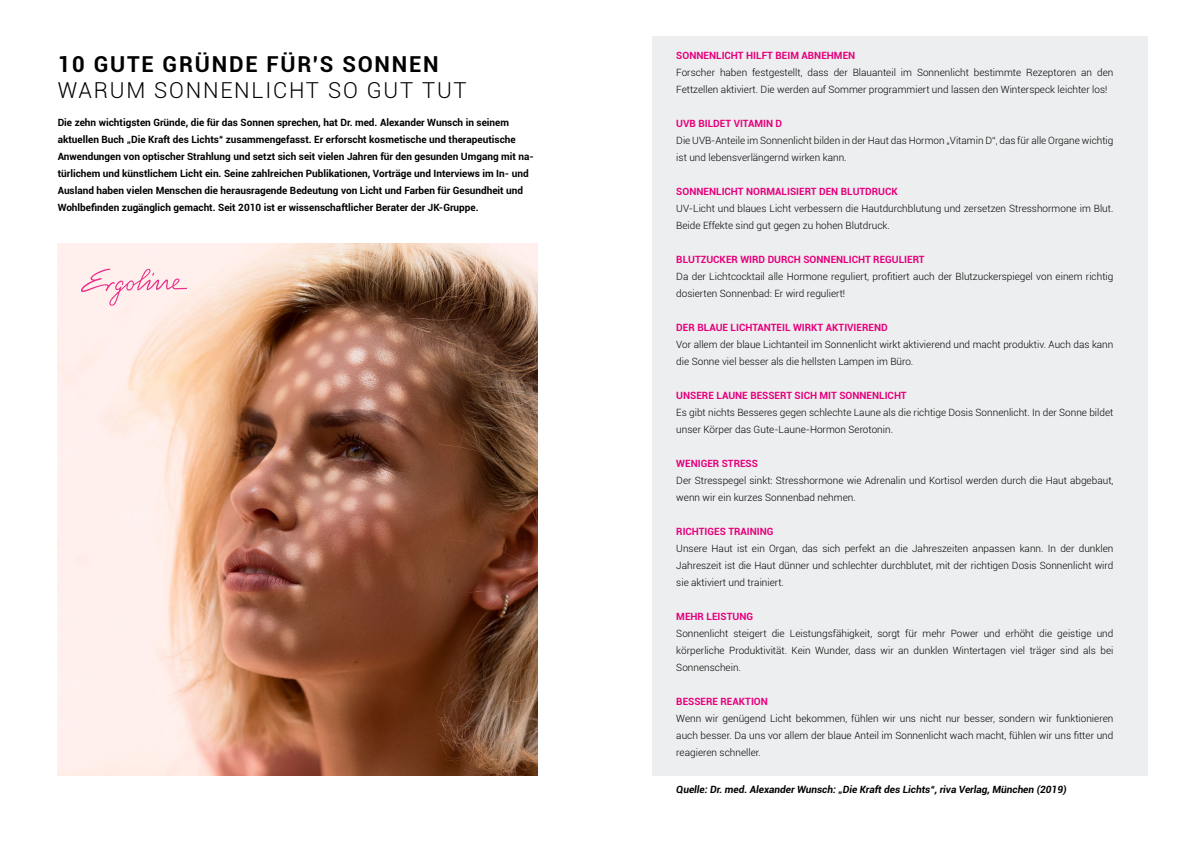
<style>
.page{position:relative;width:1191px;height:842px;background:#fff}
.page>*{position:absolute;margin:0;border:0;box-sizing:border-box;transform-origin:0 0}
.t1{font:300 22px "Roboto";letter-spacing:.08em;color:#000}
.t2{font:700 22px "Roboto";letter-spacing:.08em;color:#000}
.t3{font:300 10px/17px "Roboto";color:#000}
.t4{font:700 10px/17px "Roboto";color:#000}
.t5{font:700 10px "Roboto";color:#e6007d}
.t6{font:italic 700 10px "Roboto";color:#000}
</style>
<div class="page">
<div style="left:652px;top:36px;width:495px;height:739px;background:#edeeef"></div>
<img style="left:58px;top:244px;width:480px;height:531px">
<svg style="left:81px;top:268px;width:106px;height:38px;background:#fcdbe2"></svg>
<h1 class="t2" style="left:58px;top:48px;width:382px">10 GUTE GRÜNDE FÜR'S SONNEN</h1>
<h1 class="t1" style="left:58px;top:75px;width:410px">WARUM SONNENLICHT SO GUT TUT</h1>
<p class="t4" style="left:58px;top:113px;width:478px">Die zehn wichtigsten Gründe, die für das Sonnen sprechen, hat Dr. med. Alexander Wunsch in seinem aktuellen Buch „Die Kraft des Lichts“ zusammengefasst. Er erforscht kosmetische und therapeutische Anwendungen von optischer Strahlung und setzt sich seit vielen Jahren für den gesunden Umgang mit na&shy;türlichem und künstlichem Licht ein. Seine zahlreichen Publikationen, Vorträge und Interviews im In- und Ausland haben vielen Menschen die herausragende Bedeutung von Licht und Farben für Gesundheit und Wohlbefinden zugänglich gemacht. Seit 2010 ist er wissenschaftlicher Berater der JK-Gruppe.</p>
<p class="t5" style="left:676px;top:48px;width:180px">SONNENLICHT HILFT BEIM ABNEHMEN</p>
<p class="t3" style="left:676px;top:63px;width:438px">Forscher haben festgestellt, dass der Blauanteil im Sonnenlicht bestimmte Rezeptoren an den<br>Fettzellen aktiviert. Die werden auf Sommer programmiert und lassen den Winterspeck leichter los!</p>
<p class="t5" style="left:676px;top:116px;width:107px">UVB BILDET VITAMIN D</p>
<p class="t3" style="left:676px;top:131px;width:438px">Die UVB-Anteile im Sonnenlicht bilden in der Haut das Hormon „Vitamin D“, das für alle Organe wichtig ist und lebensverlängernd wirken kann.</p>
<p class="t5" style="left:676px;top:184px;width:223px">SONNENLICHT NORMALISIERT DEN BLUTDRUCK</p>
<p class="t3" style="left:676px;top:199px;width:438px">UV-Licht und blaues Licht verbessern die Hautdurchblutung und zersetzen Stresshormone im Blut.<br>Beide Effekte sind gut gegen zu hohen Blutdruck.</p>
<p class="t5" style="left:676px;top:252px;width:250px">BLUTZUCKER WIRD DURCH SONNENLICHT REGULIERT</p>
<p class="t3" style="left:676px;top:267px;width:438px">Da der Lichtcocktail alle Hormone reguliert, profitiert auch der Blutzuckerspiegel von einem richtig dosierten Sonnenbad: Er wird reguliert!</p>
<p class="t5" style="left:676px;top:320px;width:213px">DER BLAUE LICHTANTEIL WIRKT AKTIVIEREND</p>
<p class="t3" style="left:676px;top:335px;width:438px">Vor allem der blaue Lichtanteil im Sonnenlicht wirkt aktivierend und macht produktiv. Auch das kann die Sonne viel besser als die hellsten Lampen im Büro.</p>
<p class="t5" style="left:676px;top:388px;width:232px">UNSERE LAUNE BESSERT SICH MIT SONNENLICHT</p>
<p class="t3" style="left:676px;top:403px;width:438px">Es gibt nichts Besseres gegen schlechte Laune als die richtige Dosis Sonnenlicht. In der Sonne bildet unser Körper das Gute-Laune-Hormon Serotonin.</p>
<p class="t5" style="left:676px;top:456px;width:83px">WENIGER STRESS</p>
<p class="t3" style="left:676px;top:471px;width:438px">Der Stresspegel sinkt: Stresshormone wie Adrenalin und Kortisol werden durch die Haut abgebaut, wenn wir ein kurzes Sonnenbad nehmen.</p>
<p class="t5" style="left:676px;top:524px;width:99px">RICHTIGES TRAINING</p>
<p class="t3" style="left:676px;top:539px;width:438px;text-align:justify">Unsere Haut ist ein Organ, das sich perfekt an die Jahreszeiten anpassen kann. In der dunklen Jahreszeit ist die Haut dünner und schlechter durchblutet, mit der richtigen Dosis Sonnenlicht wird sie aktiviert und trainiert.</p>
<p class="t5" style="left:676px;top:609px;width:78px">MEHR LEISTUNG</p>
<p class="t3" style="left:676px;top:624px;width:438px;text-align:justify">Sonnenlicht steigert die Leistungsfähigkeit, sorgt für mehr Power und erhöht die geistige und körperliche Produktivität. Kein Wunder, dass wir an dunklen Wintertagen viel träger sind als bei Sonnenschein.</p>
<p class="t5" style="left:676px;top:694px;width:93px">BESSERE REAKTION</p>
<p class="t3" style="left:676px;top:709px;width:438px;text-align:justify">Wenn wir genügend Licht bekommen, fühlen wir uns nicht nur besser, sondern wir funktionieren auch besser. Da uns vor allem der blaue Anteil im Sonnenlicht wach macht, fühlen wir uns fitter und reagieren schneller.</p>
<p class="t6" style="left:676px;top:782px;width:392px">Quelle: Dr. med. Alexander Wunsch: „Die Kraft des Lichts“, riva Verlag, München (2019)</p>
</div>
